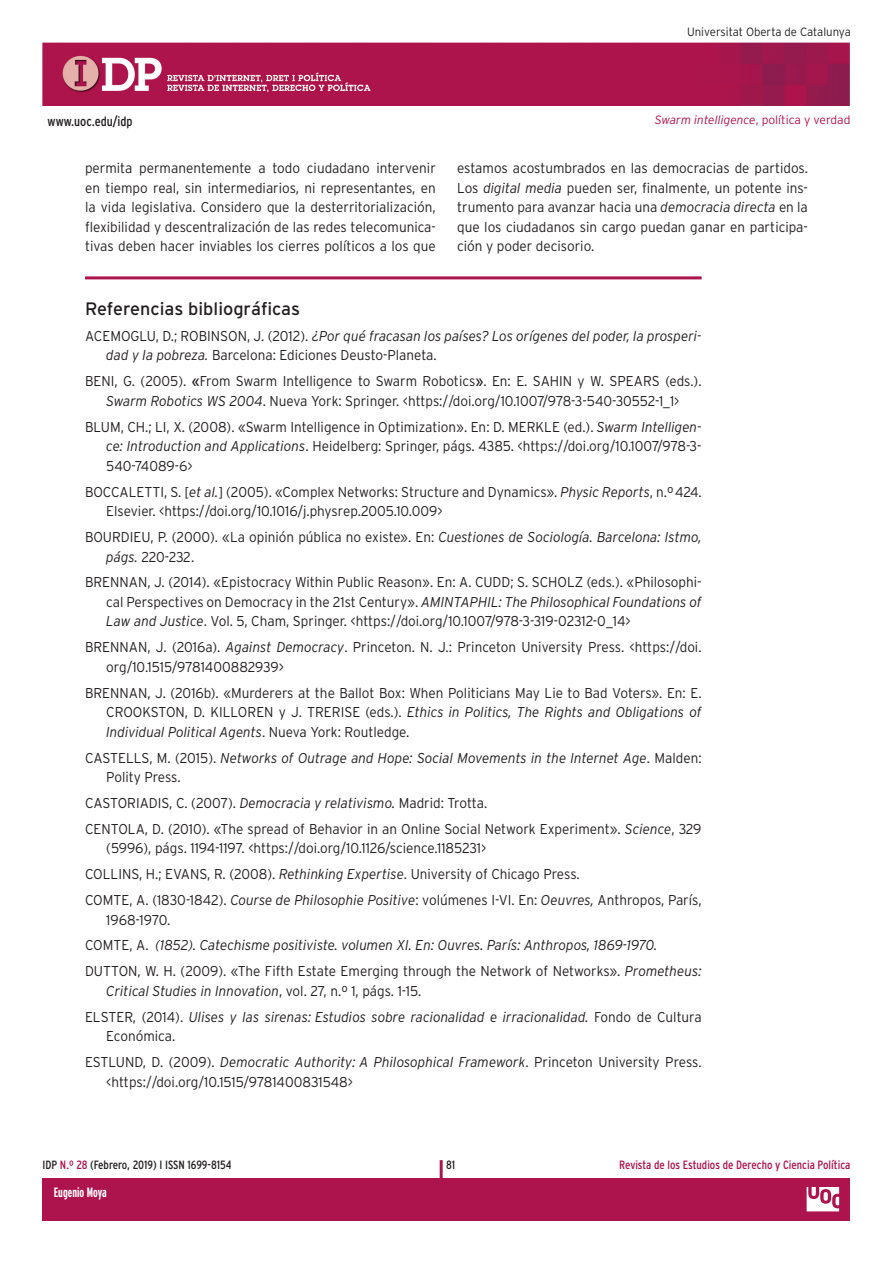
<style>
.page{position:relative;width:893px;height:1263px;background:#fff}
.page>*{position:absolute;margin:0;border:0;box-sizing:border-box;transform-origin:0 0}
.TEXTGENERAL{font:18px "Interstate";color:#231f20}
.BIBLIOGRAFIA{font:300 14.25px/19.5px "Interstate";color:#231f20;scale:.95 1}
.TEXTGENERAL-2{font:300 14.25px/19.5px "Interstate";color:#231f20;text-align:justify;scale:.95 1}
.BIBLIOGRAFIA-2{font:italic 300 14.25px/19.5px "Interstate";color:#231f20;scale:.95 1}
.t1{font:condensed 13.5px "Interstate";color:#231f20}
.t2{font:700 extra-condensed 13.5px "Interstate";color:#fff}
.t3{font:condensed 12px "Interstate";color:#ad134c}
.t4{font:condensed 12px "Interstate";color:#231f20}
.t5{font:italic 300 12px "Interstate";color:#ad134c}
.t6{font:300 12px "Interstate";color:#231f20;scale:.95 1}
.s1{font-style:normal}
.s2{font-style:italic}
.s3{font-weight:400}
.s4{color:#ad134c}
</style>
<div class="page">
<img style="left:43px;top:43px;width:807px;height:63px">
<div style="left:43px;top:1178px;width:807px;height:42px;background:#ad134c"></div>
<hr style="left:440px;top:1160px;width:3px;height:44px;background:#ad134c">
<svg style="left:806px;top:1187px;width:34px;height:25px"></svg>
<hr style="left:85px;top:276px;width:617px;height:3px;background:#ad134c">
<p class="t6" style="left:687px;top:25px;width:174px">Universitat Oberta de Catalunya</p>
<p class="t1" style="left:48px;top:113px;width:87px">www.uoc.edu/idp</p>
<p class="t5" style="left:655px;top:113px;width:197px">Swarm intelligence<span class="s1">, política y verdad</span></p>
<p class="TEXTGENERAL-2" style="left:85px;top:158px;width:371px">permita permanentemente a todo ciudadano intervenir en tiempo real, sin intermediarios, ni representantes, en la vida legislativa. Considero que la desterritorialización, flexibilidad y descentralización de las redes telecomunica&shy;tivas deben hacer inviables los cierres políticos a los que</p>
<p class="TEXTGENERAL-2" style="left:457px;top:158px;width:371px">estamos acostumbrados en las democracias de partidos.<br>Los <span class="s2">digital media</span> pueden ser, finalmente, un potente ins&shy;trumento para avanzar hacia una <span class="s2">democracia directa</span> en la que los ciudadanos sin cargo puedan ganar en participa&shy;ción y poder decisorio.</p>
<p class="TEXTGENERAL" style="left:85px;top:299px;width:217px">Referencias bibliográficas</p>
<p class="BIBLIOGRAFIA-2" style="left:106px;top:326px;width:628px;text-indent:-21px"><span class="s1">ACEMOGLU, D.; ROBINSON, J. (2012).</span> ¿Por qué fracasan los países? Los orígenes del poder, la prosperi&shy;dad y la pobreza. <span class="s1">Barcelona: Ediciones Deusto-Planeta.</span></p>
<p class="BIBLIOGRAFIA" style="left:85px;top:371px;width:650px;text-align:center">BENI, G. (2005). <span class="s3">«</span>From Swarm Intelligence to Swarm Robotics<span class="s3">»</span>. En: E. SAHIN y W. SPEARS (eds.).<br><span class="s2">Swarm Robotics WS 2004</span>. Nueva York: Springer. &lt;https://doi.org/10.1007/978-3-540-30552-1_1&gt;</p>
<p class="BIBLIOGRAFIA" style="left:106px;top:417px;width:628px;text-align:justify;text-indent:-21px">BLUM, CH.; LI, X. (2008). «Swarm Intelligence in Optimization». En: D. MERKLE (ed.). <span class="s2">Swarm Intelligen&shy;ce: Introduction and Applications</span>. Heidelberg: Springer, págs. 4385. &lt;https://doi.org/10.1007/978-3- 540-74089-6&gt;</p>
<p class="BIBLIOGRAFIA" style="left:106px;top:482px;width:628px;text-indent:-21px">BOCCALETTI, S. [<span class="s2">et al.</span>] (2005). «Complex Networks: Structure and Dynamics». <span class="s2">Physic Reports</span>, n.º424.<br>Elsevier. &lt;https://doi.org/10.1016/j.physrep.2005.10.009&gt;</p>
<p class="BIBLIOGRAFIA" style="left:106px;top:527px;width:628px;text-indent:-21px">BOURDIEU, P. (2000). «La opinión pública no existe». En: <span class="s2">Cuestiones de Sociología. Barcelona: Istmo, págs.</span> 220-232.</p>
<p class="BIBLIOGRAFIA" style="left:106px;top:572px;width:628px;text-align:justify;text-indent:-21px">BRENNAN, J. (2014). «Epistocracy Within Public Reason». En: A. CUDD; S. SCHOLZ (eds.). «Philosophi&shy;cal Perspectives on Democracy in the 21st Century». <span class="s2">AMINTAPHIL: The Philosophical Foundations of Law and Justice</span>. Vol. 5, Cham, Springer. &lt;https://doi.org/10.1007/978-3-319-02312-0_14&gt;</p>
<p class="BIBLIOGRAFIA" style="left:106px;top:637px;width:628px;text-indent:-21px">BRENNAN, J. (2016a). <span class="s2">Against Democracy</span>. Princeton. N. J.: Princeton University Press. &lt;https://doi. org/10.1515/9781400882939&gt;</p>
<p class="BIBLIOGRAFIA" style="left:106px;top:683px;width:628px;text-align:justify;text-indent:-21px">BRENNAN, J. (2016b). «Murderers at the Ballot Box: When Politicians May Lie to Bad Voters». En: E.<br>CROOKSTON, D. KILLOREN y J. TRERISE (eds.). <span class="s2">Ethics in Politics, The Rights and Obligations of Individual Political Agents</span>. Nueva York: Routledge.</p>
<p class="BIBLIOGRAFIA-2" style="left:106px;top:748px;width:628px;text-indent:-21px"><span class="s1">CASTELLS, M. (2015).</span> Networks of Outrage and Hope: Social Movements in the Internet Age<span class="s1">. Malden:<br>Polity Press.</span></p>
<p class="BIBLIOGRAFIA" style="left:85px;top:793px;width:425px">CASTORIADIS, C. (2007). <span class="s2">Democracia y relativismo.</span> Madrid: Trotta.</p>
<p class="BIBLIOGRAFIA" style="left:106px;top:819px;width:628px;text-indent:-21px">CENTOLA, D. (2010). «The spread of Behavior in an Online Social Network Experiment». <span class="s2">Science</span>, 329 (5996), págs. 1194-1197. &lt;https://doi.org/10.1126/science.1185231&gt;</p>
<p class="BIBLIOGRAFIA" style="left:85px;top:864px;width:522px">COLLINS, H.; EVANS, R. (2008). <span class="s2">Rethinking Expertise</span>. University of Chicago Press.</p>
<p class="BIBLIOGRAFIA" style="left:106px;top:890px;width:628px;text-indent:-21px">COMTE, A. (1830-1842). <span class="s2">Course de Philosophie Positive</span>: volúmenes I-VI. En: <span class="s2">Oeuvres,</span> Anthropos, París,<br>1968-1970.</p>
<p class="BIBLIOGRAFIA-2" style="left:85px;top:935px;width:604px"><span class="s1">COMTE, A.</span> (1852). Catechisme positiviste. volumen XI. En: Ouvres. París: Anthropos, 1869-1970.</p>
<p class="BIBLIOGRAFIA" style="left:106px;top:961px;width:628px;text-indent:-21px">DUTTON, W. H. (2009). «The Fifth Estate Emerging through the Network of Networks». <span class="s2">Prometheus:<br>Critical Studies in Innovation</span>, vol. 27, n.º 1, págs. 1-15.</p>
<p class="BIBLIOGRAFIA-2" style="left:106px;top:1007px;width:628px;text-indent:-21px"><span class="s1">ELSTER, (2014).</span> Ulises y las sirenas: Estudios sobre racionalidad e irracionalidad. <span class="s1">Fondo de Cultura<br>Económica.</span></p>
<p class="BIBLIOGRAFIA" style="left:106px;top:1052px;width:628px;text-indent:-21px">ESTLUND, D. (2009). <span class="s2">Democratic Authority: A Philosophical Framework</span>. Princeton University Press. &lt;https://doi.org/10.1515/9781400831548&gt;</p>
<p class="t4" style="left:43px;top:1158px;width:191px">IDP <span class="s4">N.º 28</span> (Febrero, 2019) I ISSN 1699-8154</p>
<p class="t4" style="left:446px;top:1158px;width:10px">81</p>
<p class="t3" style="left:619px;top:1158px;width:233px">Revista de los Estudios de Derecho y Ciencia Política</p>
<p class="t2" style="left:54px;top:1185px;width:54px">Eugenio Moya</p>
</div>
